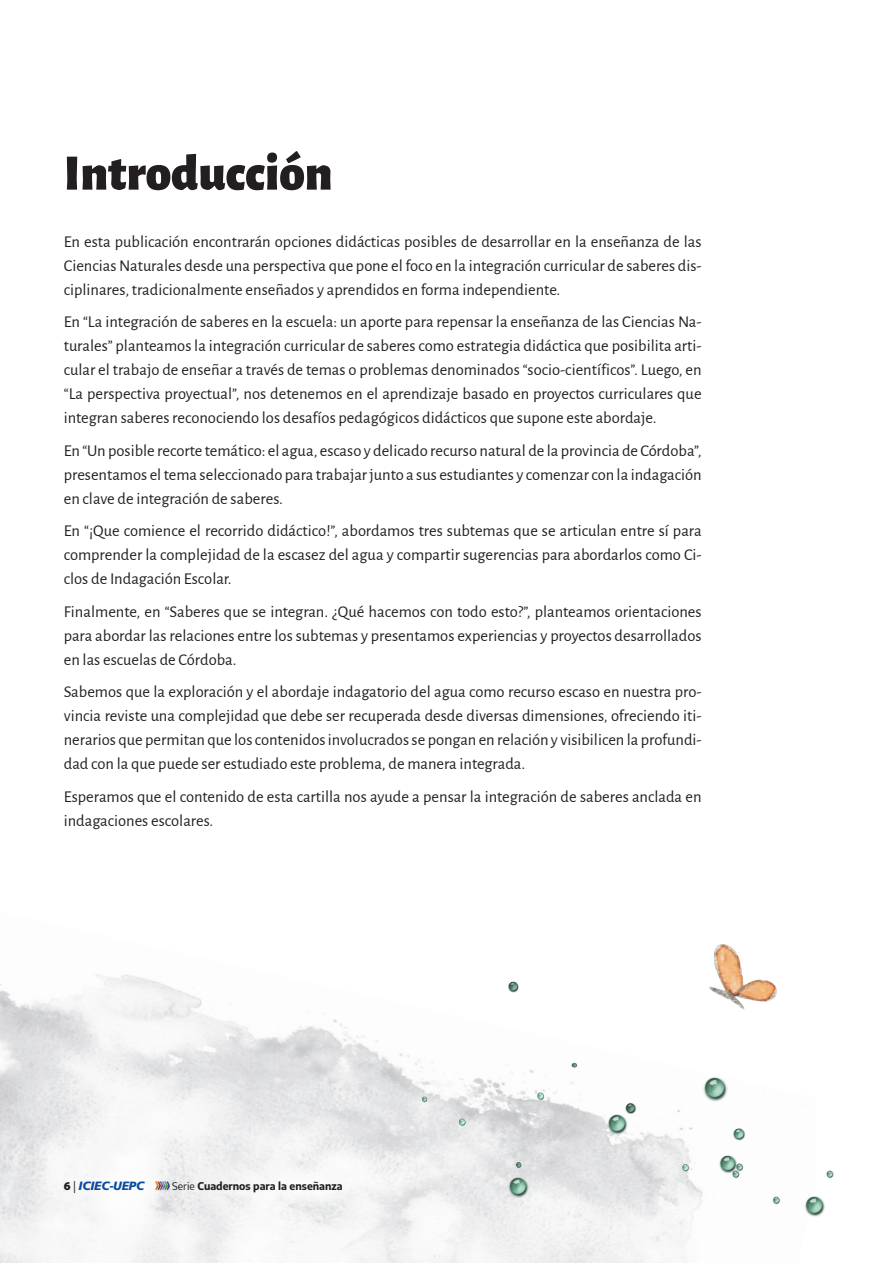
<style>
.page{position:relative;width:893px;height:1263px;background:#fff}
.page>*{position:absolute;margin:0;border:0;box-sizing:border-box;transform-origin:0 0}
.t1{font:900 51px "Alegreya Sans";color:#231f20}
.t2{font:16.5px/24px "Alegreya Sans";color:#231f20;text-align:justify}
.t3{font:italic 900 12px "Frutiger";letter-spacing:-.01em;color:#0d4da1}
.t4{font:700 10.5px "Encode Sans";color:#231f20}
.s1{font-family:"Myriad Pro";font-style:normal;color:#231f20}
.s2{font-family:"Myriad Pro";font-weight:400;font-style:normal;color:#231f20}
.s3{font-weight:400}
</style>
<div class="page">
<img style="left:0;top:944px;width:743px;height:319px">
<img style="left:354px;top:979px;width:480px;height:276px">
<p class="t1" style="left:64px;top:132px;width:270px">Introducción</p>
<p class="t2" style="left:64px;top:229px;width:639px">En esta publicación encontrarán opciones didácticas posibles de desarrollar en la enseñanza de las Ciencias Naturales desde una perspectiva que pone el foco en la integración curricular de saberes dis&shy;ciplinares, tradicionalmente enseñados y aprendidos en forma independiente.</p>
<p class="t2" style="left:64px;top:309px;width:639px">En “La integración de saberes en la escuela: un aporte para repensar la enseñanza de las Ciencias Na&shy;turales” planteamos la integración curricular de saberes como estrategia didáctica que posibilita arti&shy;cular el trabajo de enseñar a través de temas o problemas denominados “socio-científicos”. Luego, en “La perspectiva proyectual”, nos detenemos en el aprendizaje basado en proyectos curriculares que integran saberes reconociendo los desafíos pedagógicos didácticos que supone este abordaje.</p>
<p class="t2" style="left:64px;top:438px;width:639px">En “Un posible recorte temático: el agua, escaso y delicado recurso natural de la provincia de Córdoba”, presentamos el tema seleccionado para trabajar junto a sus estudiantes y comenzar con la indagación en clave de integración de saberes.</p>
<p class="t2" style="left:64px;top:518px;width:639px">En “¡Que comience el recorrido didáctico!”, abordamos tres subtemas que se articulan entre sí para comprender la complejidad de la escasez del agua y compartir sugerencias para abordarlos como Ci&shy;clos de Indagación Escolar.</p>
<p class="t2" style="left:64px;top:599px;width:639px">Finalmente, en “Saberes que se integran. ¿Qué hacemos con todo esto?”, planteamos orientaciones para abordar las relaciones entre los subtemas y presentamos experiencias y proyectos desarrollados en las escuelas de Córdoba.</p>
<p class="t2" style="left:64px;top:679px;width:639px">Sabemos que la exploración y el abordaje indagatorio del agua como recurso escaso en nuestra pro&shy;vincia reviste una complejidad que debe ser recuperada desde diversas dimensiones, ofreciendo iti&shy;nerarios que permitan que los contenidos involucrados se pongan en relación y visibilicen la profundi&shy;dad con la que puede ser estudiado este problema, de manera integrada.</p>
<p class="t2" style="left:64px;top:784px;width:639px">Esperamos que el contenido de esta cartilla nos ayude a pensar la integración de saberes anclada en indagaciones escolares.</p>
<p class="t3" style="left:64px;top:1178px;width:82px"><span class="s1">6</span> <span class="s2">|</span> ICIEC-UEPC</p>
<p class="t4" style="left:172px;top:1178px;width:172px"><span class="s3">Serie</span> Cuadernos para la enseñanza</p>
</div>
